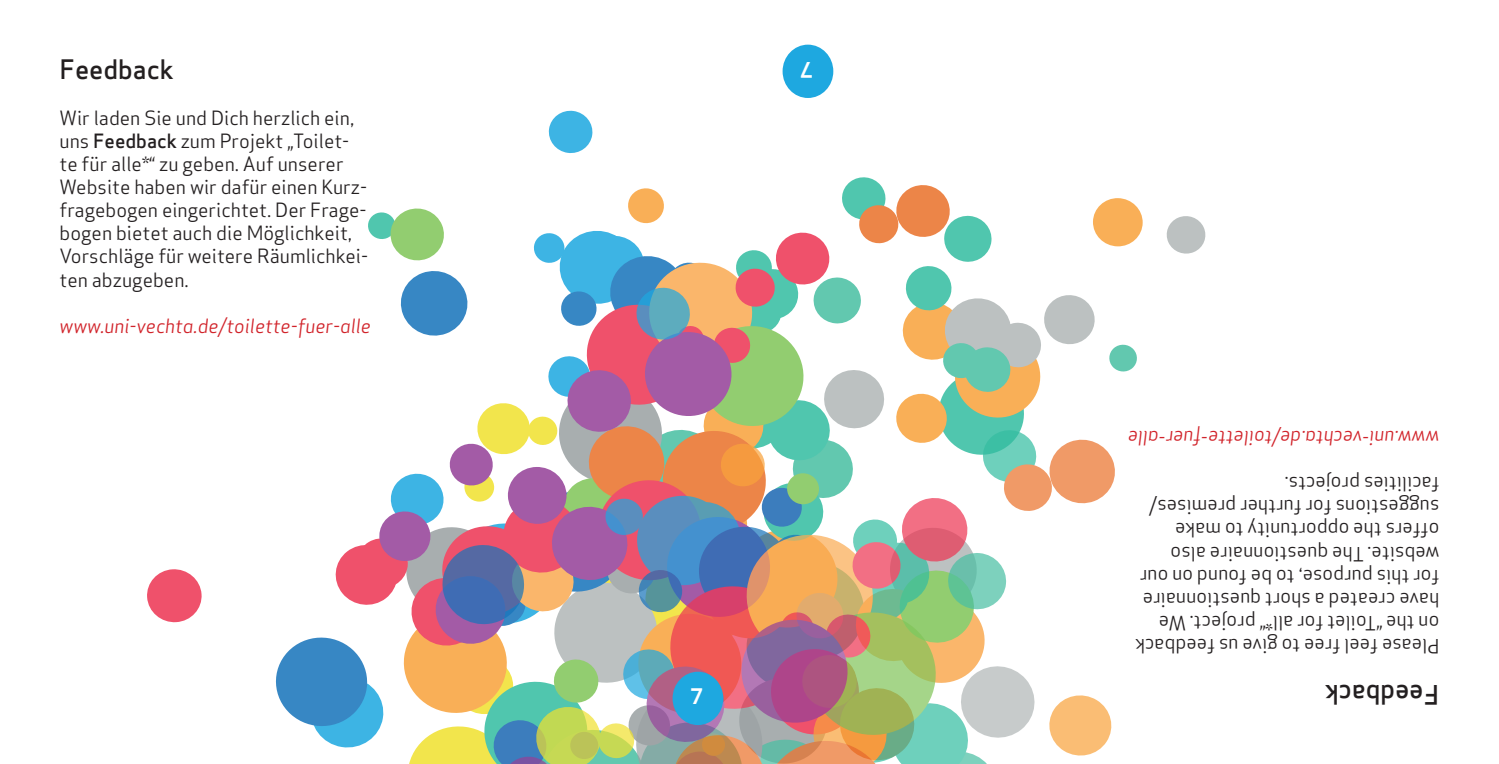
<style>
.page{position:relative;width:1499px;height:764px;background:#fff}
.page>*{position:absolute;margin:0;border:0;box-sizing:border-box;transform-origin:0 0}
.t1{font:500 26.25px "Apex Sans";color:#231f20}
.t2{font:700 21px "Apex Sans";color:#fff}
.t3{font:19.25px/23.1px "Apex Sans";color:#231f20}
.t4{font:italic 19.25px "Apex Sans";color:#d1232a}
.s1{font-weight:500}
</style>
<div class="page">
<div style="left:1092px;top:198px;width:50px;height:49px;background:#f9af57;border-radius:50%"></div>
<svg style="left:1166px;top:216px;width:40px;height:38px"></svg>
<svg style="left:548px;top:110px;width:45px;height:43px"></svg>
<svg style="left:147px;top:569px;width:55px;height:54px"></svg>
<svg style="left:275px;top:177px;width:863px;height:587px"></svg>
<div style="left:672px;top:672px;width:51px;height:53px;background:#1ea8e0;border-radius:50%"></div>
<div style="left:782px;top:45px;width:51px;height:53px;background:#1ea8e0;border-radius:50%"></div>
<h1 class="t1" style="left:60px;top:46px;width:115px">Feedback</h1>
<p class="t3" style="left:60px;top:104px;width:310px">Wir laden Sie und Dich herzlich ein, uns <span class="s1">Feedback</span> zum Projekt „Toilet&shy;te für alle*“ zu geben. Auf unserer Website haben wir dafür einen Kurz&shy;fragebogen eingerichtet. Der Frage&shy;bogen bietet auch die Möglichkeit, Vorschläge für weitere Räumlichkei&shy;ten abzugeben.</p>
<p class="t4" style="left:60px;top:310px;width:313px">www.uni-vechta.de/toilette-fuer-alle</p>
<p class="t2" style="left:812px;top:83px;width:14px;rotate:-180deg">7</p>
<p class="t4" style="left:1439px;top:454px;width:313px;rotate:-180deg">www.uni-vechta.de/toilette-fuer-alle</p>
<p class="t3" style="left:1439px;top:659px;width:306px;rotate:-180deg">Please feel free to give us feedback on the “Toilet for all*“ project. We have created a short questionnaire for this purpose, to be found on our website. The questionnaire also offers the opportunity to make suggestions for further premises/ facilities projects.</p>
<p class="t2" style="left:690px;top:683px;width:14px">7</p>
<h1 class="t1" style="left:1438px;top:718px;width:115px;rotate:-180deg">Feedback</h1>
</div>
